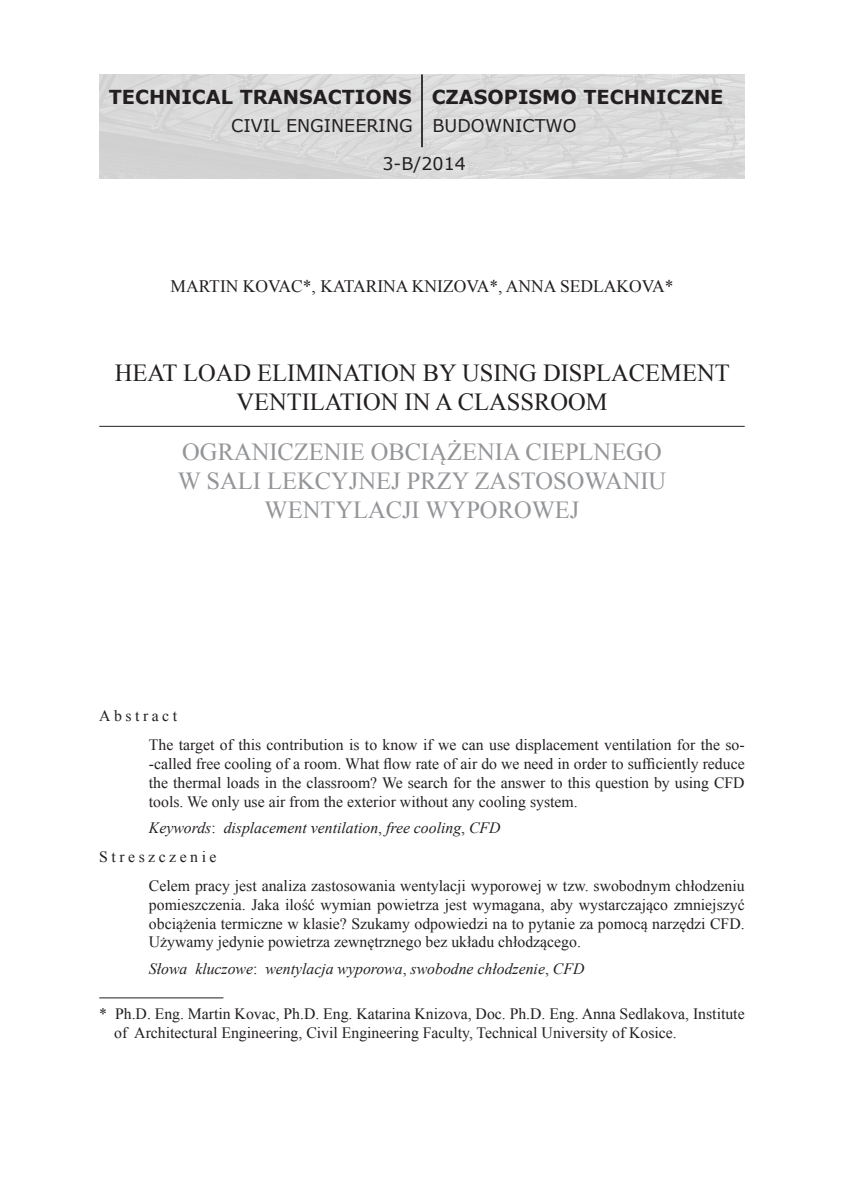
<style>
.page{position:relative;width:844px;height:1191px;background:#fff}
.page>*{position:absolute;margin:0;border:0;box-sizing:border-box;transform-origin:0 0}
.Tytuł_polski{font:24.5px/29.4px "Times New Roman";color:#939598;text-align:center}
.Tytuł_angielski{font:24.5px/29.4px "Times New Roman";color:#231f20;text-align:center}
.t1{font:700 19.25px "Verdana";color:#231f20}
.Nazwisko_autora{font:17.5px "Times New Roman";color:#231f20}
.t2{font:17.5px/37.3px "Verdana";color:#231f20}
.Test_-_abstract{font:15.75px/18.9px "Times New Roman";color:#231f20;text-align:justify}
.Test_streszczenia_po{font:15.75px/18.9px "Times New Roman";color:#231f20;text-align:justify}
.Przypis_angielski{font:15.75px/18.9px "Times New Roman";color:#231f20}
.Słowa_kluczowe{font:italic 15.75px "Times New Roman";color:#231f20}
.Keywords{font:italic 15.75px "Times New Roman";color:#231f20}
.streszczenie{font:15.75px "Times New Roman";letter-spacing:.22em;color:#231f20}
.Abstract{font:15.75px "Times New Roman";letter-spacing:.22em;color:#231f20}
.s1{font-style:normal}
</style>
<div class="page">
<hr style="left:99px;top:997px;width:124px;height:1px;background:#231f20">
<hr style="left:99px;top:426px;width:645px;height:1px;background:#231f20">
<img style="left:99px;top:74px;width:645px;height:105px">
<hr style="left:421px;top:74px;width:2px;height:73px;background:#231f20">
<p class="t1" style="left:109px;top:83px;width:304px">TECHNICAL TRANSACTIONS</p>
<p class="t2" style="left:382px;top:107px;width:85px;text-indent:-151px">CIVIL ENGINEERING<br>3-B/2014</p>
<p class="t1" style="left:431px;top:83px;width:293px">CZASOPISMO TECHNICZNE</p>
<p class="t2" style="left:432px;top:107px;width:145px">BUDOWNICTWO</p>
<p class="Nazwisko_autora" style="left:170px;top:274px;width:504px">MARTIN KOVAC*, KATARINA KNIZOVA*, ANNA SEDLAKOVA*</p>
<p class="Tytuł_angielski" style="left:115px;top:358px;width:616px">HEAT LOAD ELIMINATION BY USING DISPLACEMENT<br>VENTILATION IN A CLASSROOM</p>
<p class="Tytuł_polski" style="left:178px;top:436px;width:490px">OGRANICZENIE OBCIĄŻENIA CIEPLNEGO<br>W SALI LEKCYJNEJ PRZY ZASTOSOWANIU<br>WENTYLACJI WYPOROWEJ</p>
<p class="Abstract" style="left:99px;top:705px;width:79px">Abstract</p>
<p class="Test_-_abstract" style="left:149px;top:735px;width:597px">The target of this contribution is to know if we can use displacement ventilation for the so--called free cooling of a room. What flow rate of air do we need in order to sufficiently reduce the thermal loads in the classroom? We search for the answer to this question by using CFD tools. We only use air from the exterior without any cooling system.</p>
<p class="Keywords" style="left:149px;top:817px;width:353px">Keywords<span class="s1">:</span> displacement ventilation<span class="s1">,</span> free cooling<span class="s1">,</span> CFD</p>
<p class="streszczenie" style="left:99px;top:846px;width:119px">Streszczenie</p>
<p class="Test_streszczenia_po" style="left:149px;top:875px;width:597px">Celem pracy jest analiza zastosowania wentylacji wyporowej w tzw. swobodnym chłodzeniu pomieszczenia. Jaka ilość wymian powietrza jest wymagana, aby wystarczająco zmniejszyć obciążenia termiczne w klasie? Szukamy odpowiedzi na to pytanie za pomocą narzędzi CFD.<br>Używamy jedynie powietrza zewnętrznego bez układu chłodzącego.</p>
<p class="Słowa_kluczowe" style="left:149px;top:957px;width:437px">Słowa kluczowe<span class="s1">:</span> wentylacja wyporowa<span class="s1">,</span> swobodne chłodzenie<span class="s1">,</span> CFD</p>
<p class="Przypis_angielski" style="left:114px;top:1004px;width:632px;text-indent:-15px">* Ph.D. Eng. Martin Kovac, Ph.D. Eng. Katarina Knizova, Doc. Ph.D. Eng. Anna Sedlakova, Institute of Architectural Engineering, Civil Engineering Faculty, Technical University of Kosice.</p>
</div>
